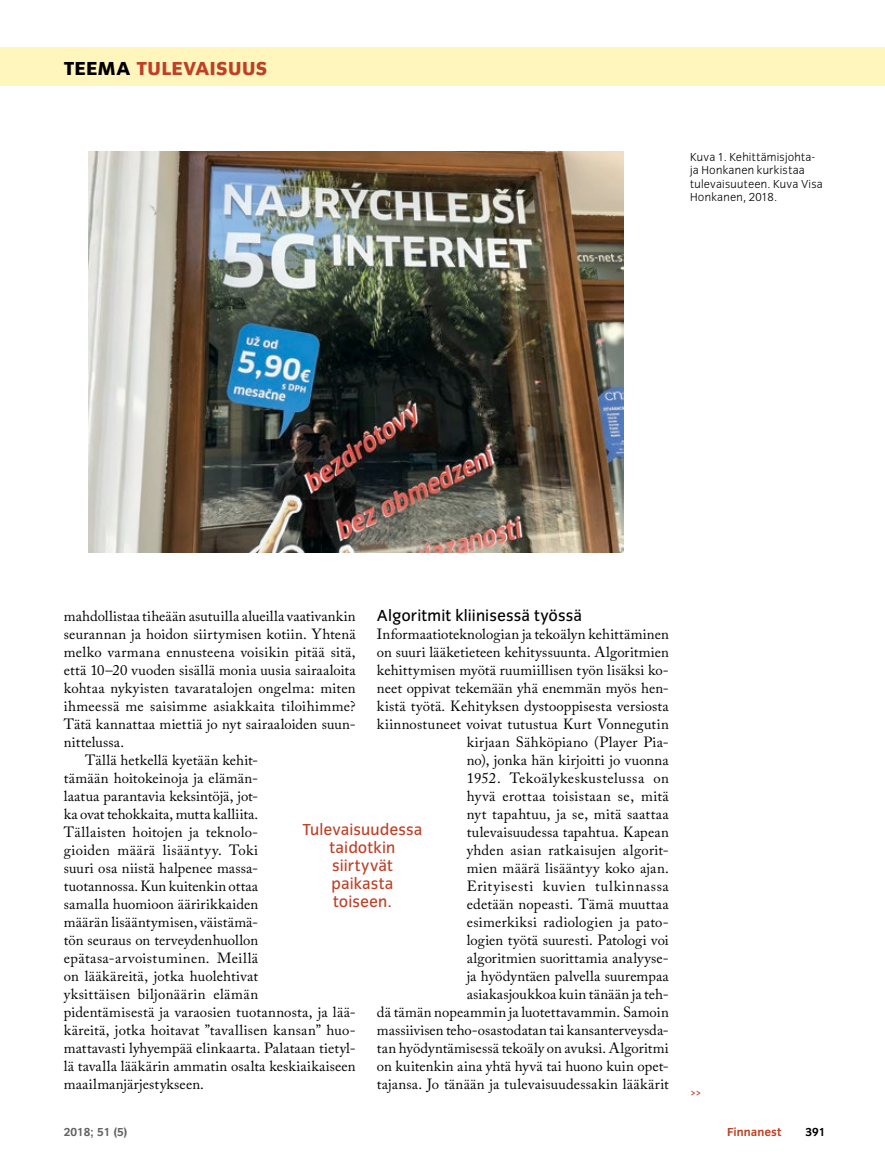
<style>
.page{position:relative;width:885px;height:1174px;background:#fff}
.page>*{position:absolute;margin:0;border:0;box-sizing:border-box;transform-origin:0 0}
.t1{font:800 19.5px "Congress Sans";letter-spacing:.005em;color:#be4026}
.t2{font:16.5px/18px "Congress Sans";letter-spacing:.005em;color:#be4026;text-align:center}
.t3{font:16.5px "Congress Sans";letter-spacing:.005em;color:#000}
.t4{font:14.7px/18px "Adobe Caslon Pro";letter-spacing:.015em;color:#000;text-align:right}
.t5{font:300 12px/13.5px "Congress Sans";letter-spacing:.02em;color:#000}
.t6{font:700 12px "Congress Sans";color:#636361}
.t7{font:700 12px "Congress Sans";color:#be4026}
.t8{font:700 12px "Congress Sans";color:#000}
.t9{font:700 12px "Adobe Caslon Pro";color:#be4026}
.s1{color:#000}
</style>
<div class="page">
<div style="left:0;top:48px;width:884px;height:38px;background:#fff6be"></div>
<img style="left:88px;top:151px;width:535px;height:401px">
<h1 class="t1" style="left:64px;top:57px;width:205px"><span class="s1">TEEMA</span> TULEVAISUUS</h1>
<p class="t5" style="left:690px;top:150px;width:134px">Kuva 1. Kehittämisjohta&shy;ja Honkanen kurkistaa tulevaisuuteen. Kuva Visa<br>Honkanen, 2018.</p>
<p class="t3" style="left:377px;top:606px;width:206px">Algoritmit kliinisessä työssä</p>
<p class="t4" style="left:377px;top:625px;width:293px">Informaatioteknologian ja tekoälyn kehittäminen on suuri lääketieteen kehityssuunta. Algoritmien kehittymisen myötä ruumiillisen työn lisäksi ko&shy;neet oppivat tekemään yhä enemmän myös hen&shy;kistä työtä. Kehityksen dystooppisesta versiosta kiinnostuneet voivat tutustua Kurt Vonnegutin kirjaan Sähköpiano (Player Pia-<br>no), jonka hän kirjoitti jo vuonna<br>1952. Tekoälykeskustelussa on<br>hyvä erottaa toisistaan se, mitä<br>nyt tapahtuu, ja se, mitä saattaa tulevaisuudessa tapahtua. Kapean<br>yhden asian ratkaisujen algorit-<br>mien määrä lisääntyy koko ajan.<br>Erityisesti kuvien tulkinnassa<br>edetään nopeasti. Tämä muuttaa<br>esimerkiksi radiologien ja pato-<br>logien työtä suuresti. Patologi voi<br>algoritmien suorittamia analyyse-<br>ja hyödyntäen palvella suurempaa asiakasjoukkoa kuin tänään ja teh-<br>dä tämän nopeammin ja luotettavammin. Samoin massiivisen teho-osastodatan tai kansanterveysda&shy;tan hyödyntämisessä tekoäly on avuksi. Algoritmi on kuitenkin aina yhtä hyvä tai huono kuin opet&shy;tajansa. Jo tänään ja tulevaisuudessakin lääkärit</p>
<p class="t4" style="left:64px;top:607px;width:293px">mahdollistaa tiheään asutuilla alueilla vaativankin</p>
<p class="t4" style="left:64px;top:625px;width:293px">seurannan ja hoidon siirtymisen kotiin. Yhtenä</p>
<p class="t4" style="left:64px;top:643px;width:293px">melko varmana ennusteena voisikin pitää sitä,</p>
<p class="t4" style="left:64px;top:661px;width:293px">että 10–20 vuoden sisällä monia uusia sairaaloita</p>
<p class="t4" style="left:64px;top:679px;width:293px">kohtaa nykyisten tavaratalojen ongelma: miten</p>
<p class="t4" style="left:64px;top:697px;width:293px">ihmeessä me saisimme asiakkaita tiloihimme?</p>
<p class="t4" style="left:64px;top:715px;width:293px">Tätä kannattaa miettiä jo nyt sairaaloiden suun-</p>
<p class="t4" style="left:64px;top:733px;width:62px">nittelussa.</p>
<p class="t4" style="left:85px;top:751px;width:175px">Tällä hetkellä kyetään kehit-</p>
<p class="t4" style="left:64px;top:769px;width:196px">tämään hoitokeinoja ja elämän-</p>
<p class="t4" style="left:64px;top:787px;width:196px">laatua parantavia keksintöjä, jot-</p>
<p class="t4" style="left:64px;top:805px;width:196px">ka ovat tehokkaita, mutta kalliita.</p>
<p class="t4" style="left:64px;top:823px;width:196px">Tällaisten hoitojen ja teknolo-</p>
<p class="t4" style="left:64px;top:841px;width:196px">gioiden määrä lisääntyy. Toki</p>
<p class="t4" style="left:64px;top:859px;width:196px">suuri osa niistä halpenee massa-</p>
<p class="t4" style="left:64px;top:877px;width:196px">tuotannossa. Kun kuitenkin ottaa</p>
<p class="t4" style="left:64px;top:895px;width:196px">samalla huomioon ääririkkaiden</p>
<p class="t4" style="left:64px;top:913px;width:196px">määrän lisääntymisen, väistämä-</p>
<p class="t4" style="left:64px;top:931px;width:196px">tön seuraus on terveydenhuollon</p>
<p class="t4" style="left:64px;top:949px;width:196px">epätasa-arvoistuminen. Meillä</p>
<p class="t4" style="left:64px;top:967px;width:196px">on lääkäreitä, jotka huolehtivat</p>
<p class="t4" style="left:64px;top:985px;width:196px">yksittäisen biljonäärin elämän</p>
<p class="t4" style="left:64px;top:1003px;width:293px">pidentämisestä ja varaosien tuotannosta, ja lää-</p>
<p class="t4" style="left:64px;top:1021px;width:293px">käreitä, jotka hoitavat ”tavallisen kansan” huo-</p>
<p class="t4" style="left:64px;top:1039px;width:293px">mattavasti lyhyempää elinkaarta. Palataan tietyl-</p>
<p class="t4" style="left:64px;top:1057px;width:293px">lä tavalla lääkärin ammatin osalta keskiaikaiseen</p>
<p class="t4" style="left:64px;top:1075px;width:142px">maailmanjärjestykseen.</p>
<p class="t2" style="left:302px;top:820px;width:121px">Tulevaisuudessa taidotkin siirtyvät paikasta toiseen.</p>
<p class="t9" style="left:690px;top:1085px;width:13px">&gt;&gt;</p>
<p class="t6" style="left:64px;top:1125px;width:65px">2018; 51 (5)</p>
<p class="t7" style="left:727px;top:1125px;width:56px">Finnanest</p>
<p class="t8" style="left:805px;top:1125px;width:22px">391</p>
</div>
